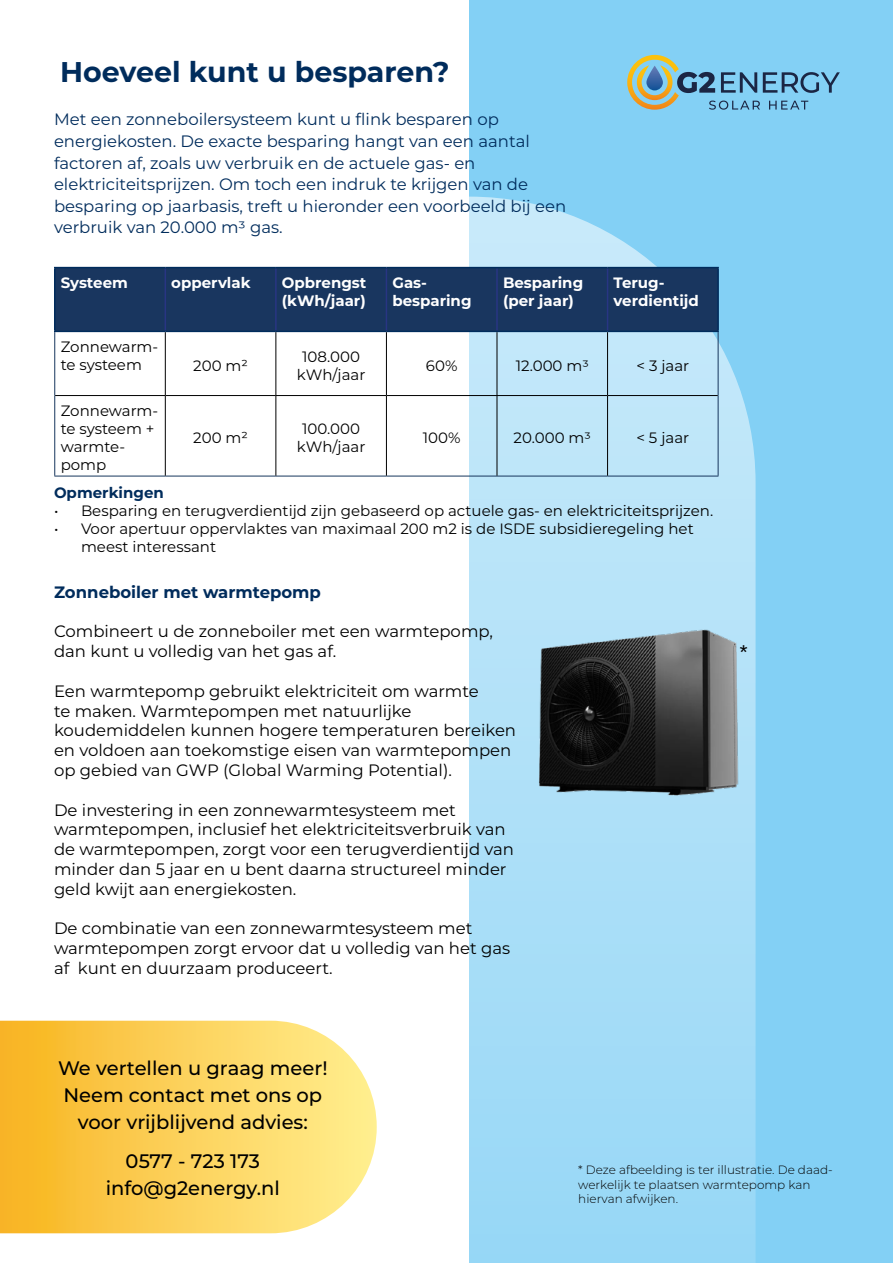
<style>
.page{position:relative;width:893px;height:1263px;background:#fff}
.page>*{position:absolute;margin:0;border:0;box-sizing:border-box;transform-origin:0 0}
.t1{font:700 28.5px "Montserrat";color:#002c5c}
.t2{font:500 19.5px/27px "Montserrat";color:#000;text-align:center}
.t3{font:18px "Objektiv Mk 1";color:#000}
.t4{font:16.5px/19.8px "Montserrat";color:#000}
.t5{font:16.5px/21.6px "Montserrat";color:#002c5c}
.t6{font:700 16.5px "Montserrat";color:#002c5c}
.t7{font:15px/18px "Montserrat";color:#000}
.t8{font:700 15px/18px "Montserrat";color:#fff}
.t9{font:15px "Montserrat";color:#020203}
.t10{font:700 15px "Montserrat";color:#002c5c}
.t11{font:300 12px/14.4px "Montserrat";color:#000}
</style>
<div class="page">
<div style="left:469px;top:0;width:424px;height:1263px;background:#83d0f5"></div>
<svg style="left:386px;top:197px;width:370px;height:1066px"></svg>
<div style="left:56px;top:268px;width:661px;height:63px;background:#19365f"></div>
<hr style="left:165px;top:268px;width:1px;height:63px;background:#283583">
<hr style="left:275px;top:268px;width:2px;height:63px;background:#283583">
<hr style="left:386px;top:268px;width:1px;height:63px;background:#283583">
<hr style="left:496px;top:268px;width:2px;height:63px;background:#283583">
<hr style="left:607px;top:268px;width:1px;height:63px;background:#283583">
<hr style="left:54px;top:332px;width:1px;height:63px;background:#17365d">
<hr style="left:718px;top:332px;width:1px;height:63px;background:#17365d">
<hr style="left:54px;top:395px;width:1px;height:81px;background:#17365d">
<hr style="left:718px;top:395px;width:1px;height:81px;background:#17365d">
<hr style="left:54px;top:476px;width:111px;height:1px;background:#17365d">
<hr style="left:165px;top:476px;width:111px;height:1px;background:#17365d">
<hr style="left:276px;top:476px;width:110px;height:1px;background:#17365d">
<hr style="left:386px;top:476px;width:111px;height:1px;background:#17365d">
<hr style="left:497px;top:476px;width:111px;height:1px;background:#17365d">
<hr style="left:608px;top:476px;width:110px;height:1px;background:#17365d">
<hr style="left:165px;top:332px;width:1px;height:63px;background:#000">
<hr style="left:275px;top:332px;width:1px;height:63px;background:#000">
<hr style="left:386px;top:332px;width:1px;height:63px;background:#000">
<hr style="left:497px;top:332px;width:1px;height:63px;background:#000">
<hr style="left:607px;top:332px;width:1px;height:63px;background:#000">
<hr style="left:55px;top:395px;width:110px;height:1px;background:#000">
<hr style="left:165px;top:395px;width:111px;height:1px;background:#000">
<hr style="left:165px;top:396px;width:1px;height:80px;background:#000">
<hr style="left:276px;top:395px;width:110px;height:1px;background:#000">
<hr style="left:275px;top:396px;width:1px;height:80px;background:#000">
<hr style="left:386px;top:395px;width:111px;height:1px;background:#000">
<hr style="left:386px;top:396px;width:1px;height:80px;background:#000">
<hr style="left:497px;top:395px;width:111px;height:1px;background:#000">
<hr style="left:497px;top:396px;width:1px;height:80px;background:#000">
<hr style="left:608px;top:395px;width:110px;height:1px;background:#000">
<hr style="left:607px;top:396px;width:1px;height:80px;background:#000">
<hr style="left:54px;top:267px;width:111px;height:1px;background:#002c5c">
<hr style="left:54px;top:268px;width:2px;height:63px;background:#002c5c">
<hr style="left:165px;top:267px;width:111px;height:1px;background:#002c5c">
<hr style="left:276px;top:267px;width:110px;height:1px;background:#002c5c">
<hr style="left:386px;top:267px;width:111px;height:1px;background:#002c5c">
<hr style="left:497px;top:267px;width:111px;height:1px;background:#002c5c">
<hr style="left:608px;top:267px;width:111px;height:1px;background:#002c5c">
<hr style="left:717px;top:268px;width:2px;height:63px;background:#002c5c">
<hr style="left:54px;top:331px;width:111px;height:1px;background:#002c5c">
<hr style="left:165px;top:331px;width:111px;height:1px;background:#002c5c">
<hr style="left:276px;top:331px;width:110px;height:1px;background:#002c5c">
<hr style="left:386px;top:331px;width:111px;height:1px;background:#002c5c">
<hr style="left:497px;top:331px;width:111px;height:1px;background:#002c5c">
<hr style="left:608px;top:331px;width:111px;height:1px;background:#002c5c">
<img style="left:520px;top:609px;width:236px;height:208px">
<svg style="left:627px;top:55px;width:213px;height:55px"></svg>
<svg style="left:0;top:1021px;width:377px;height:212px;background:#fcd361"></svg>
<p class="t1" style="left:60px;top:51px;width:391px">Hoeveel kunt u besparen?</p>
<p class="t5" style="left:54px;top:108px;width:514px">Met een zonneboilersysteem kunt u flink besparen op energiekosten. De exacte besparing hangt van een aantal factoren af, zoals uw verbruik en de actuele gas- en elektriciteitsprijzen. Om toch een indruk te krijgen van de besparing op jaarbasis, treft u hieronder een voorbeeld bij een verbruik van 20.000 m3 gas.</p>
<p class="t8" style="left:61px;top:273px;width:69px">Systeem</p>
<p class="t8" style="left:171px;top:273px;width:81px">oppervlak</p>
<p class="t8" style="left:282px;top:273px;width:86px">Opbrengst (kWh/jaar)</p>
<p class="t8" style="left:392px;top:273px;width:81px">Gas&shy;besparing</p>
<p class="t8" style="left:503px;top:273px;width:82px">Besparing</p>
<p class="t8" style="left:503px;top:291px;width:72px">(per jaar)</p>
<p class="t8" style="left:614px;top:273px;width:52px">Terug-</p>
<p class="t8" style="left:614px;top:291px;width:87px">verdientijd</p>
<p class="t7" style="left:61px;top:337px;width:99px">Zonnewarm&shy;te systeem</p>
<p class="t7" style="left:61px;top:401px;width:99px">Zonnewarm&shy;te systeem + warmte&shy;pomp</p>
<p class="t7" style="left:193px;top:356px;width:56px">200 m²</p>
<p class="t7" style="left:297px;top:347px;width:70px;text-align:center">108.000 kWh/jaar</p>
<p class="t7" style="left:426px;top:356px;width:33px">60%</p>
<p class="t9" style="left:516px;top:355px;width:75px">12.000 m3</p>
<p class="t7" style="left:636px;top:356px;width:54px">&lt; 3 jaar</p>
<p class="t7" style="left:193px;top:428px;width:56px">200 m²</p>
<p class="t7" style="left:297px;top:419px;width:70px;text-align:center">100.000 kWh/jaar</p>
<p class="t7" style="left:423px;top:428px;width:39px">100%</p>
<p class="t9" style="left:514px;top:427px;width:79px">20.000 m3</p>
<p class="t7" style="left:636px;top:428px;width:54px">&lt; 5 jaar</p>
<p class="t10" style="left:54px;top:482px;width:111px">Opmerkingen</p>
<p class="t7" style="left:54px;top:501px;width:661px">• Besparing en terugverdientijd zijn gebaseerd op actuele gas- en elektriciteitsprijzen.</p>
<p class="t7" style="left:81px;top:519px;width:614px;text-indent:-27px">• Voor apertuur oppervlaktes van maximaal 200 m2 is de ISDE subsidieregeling het meest interessant</p>
<p class="t6" style="left:54px;top:580px;width:268px">Zonneboiler met warmtepomp</p>
<p class="t4" style="left:54px;top:621px;width:440px">Combineert u de zonneboiler met een warmtepomp, dan kunt u volledig van het gas af.</p>
<p class="t4" style="left:54px;top:680px;width:464px">Een warmtepomp gebruikt elektriciteit om warmte<br>te maken. Warmtepompen met natuurlijke koudemiddelen kunnen hogere temperaturen bereiken en voldoen aan toekomstige eisen van warmtepompen op gebied van GWP (Global Warming Potential).</p>
<p class="t4" style="left:54px;top:799px;width:462px">De investering in een zonnewarmtesysteem met warmtepompen, inclusief het elektriciteitsverbruik van de warmtepompen, zorgt voor een terugverdientijd van minder dan 5 jaar en u bent daarna structureel minder geld kwijt aan energiekosten.</p>
<p class="t4" style="left:54px;top:918px;width:458px">De combinatie van een zonnewarmtesysteem met warmtepompen zorgt ervoor dat u volledig van het gas af kunt en duurzaam produceert.</p>
<p class="t3" style="left:739px;top:640px;width:10px">*</p>
<p class="t2" style="left:58px;top:1053px;width:271px">We vertellen u graag meer!</p>
<p class="t2" style="left:63px;top:1080px;width:260px">Neem contact met ons op voor vrijblijvend advies:</p>
<p class="t2" style="left:126px;top:1146px;width:136px">0577 - 723 173</p>
<p class="t2" style="left:106px;top:1173px;width:176px">info@g2energy.nl</p>
<p class="t11" style="left:578px;top:1162px;width:256px">* Deze afbeelding is ter illustratie. De daad&shy;werkelijk te plaatsen warmtepomp kan hiervan afwijken.</p>
</div>
